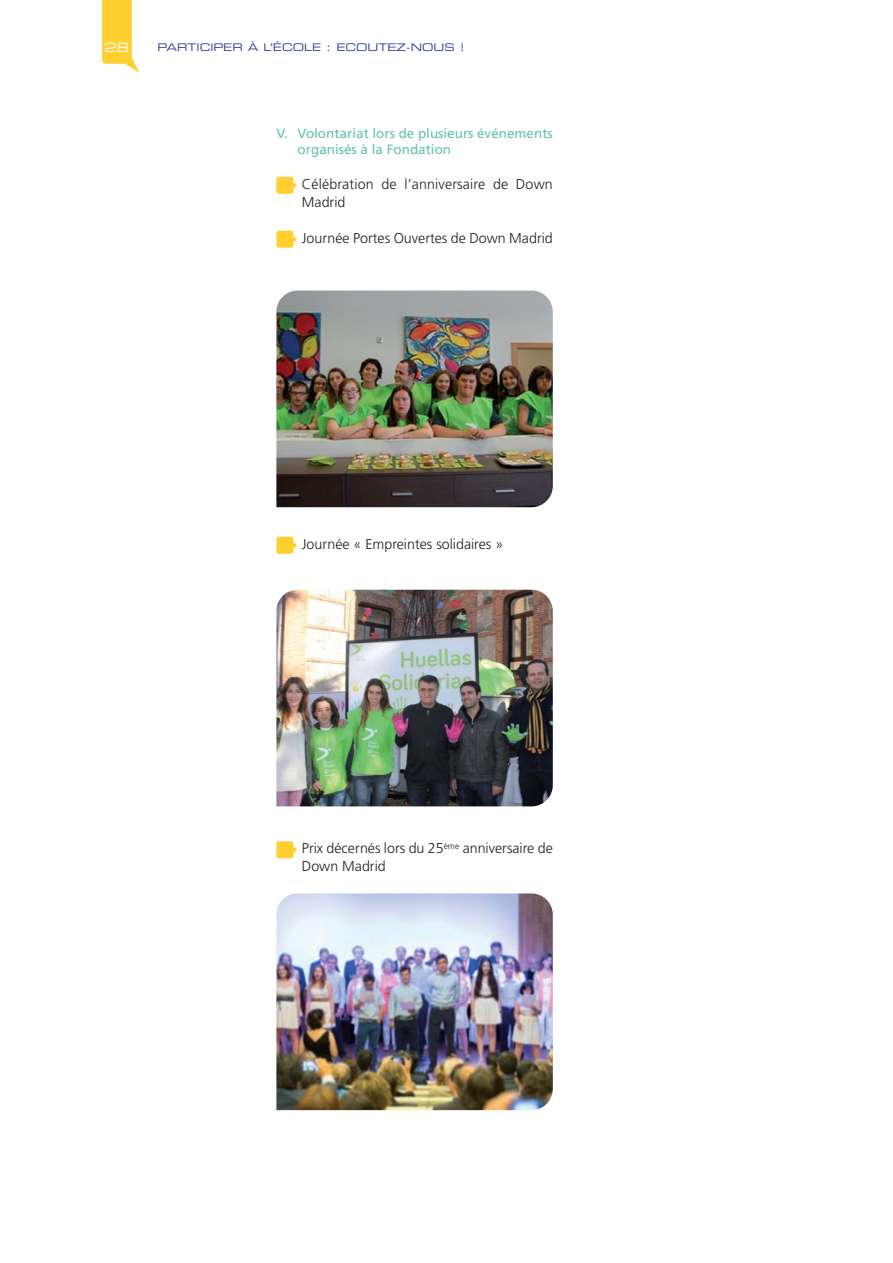
<style>
.page{position:relative;width:893px;height:1263px;background:#fff}
.page>*{position:absolute;margin:0;border:0;box-sizing:border-box;transform-origin:0 0}
.t1{font:300 14.25px/18px "Frutiger";color:#231f20}
.t2{font:13.5px/16.5px "Frutiger";color:#60c3ad}
.t3{font:12.75px "Eurostile Extended Two";color:#fff}
.t4{font:10.5px "Eurostile Extended Two";color:#303e99}
</style>
<div class="page">
<svg style="left:276px;top:177px;width:21px;height:17px"></svg>
<svg style="left:276px;top:231px;width:21px;height:17px"></svg>
<svg style="left:276px;top:841px;width:21px;height:17px"></svg>
<svg style="left:276px;top:537px;width:21px;height:17px"></svg>
<svg style="left:102px;top:0;width:37px;height:73px"></svg>
<img style="left:276px;top:290px;width:277px;height:217px">
<img style="left:276px;top:590px;width:277px;height:216px">
<img style="left:276px;top:893px;width:277px;height:217px">
<p class="t3" style="left:105px;top:42px;width:26px">28</p>
<p class="t4" style="left:157px;top:44px;width:309px">PARTICIPER À L’ÉCOLE : ECOUTEZ-NOUS !</p>
<p class="t2" style="left:298px;top:126px;width:257px;text-indent:-21px">V. Volontariat lors de plusieurs événements organisés à la Fondation</p>
<p class="t1" style="left:302px;top:176px;width:252px">Célébration de l’anniversaire de Down<br>Madrid</p>
<p class="t1" style="left:302px;top:230px;width:252px">Journée Portes Ouvertes de Down Madrid</p>
<p class="t1" style="left:302px;top:536px;width:203px">Journée « Empreintes solidaires »</p>
<p class="t1" style="left:302px;top:840px;width:252px">Prix décernés lors du 25<sup>ème</sup> anniversaire de<br>Down Madrid</p>
</div>
